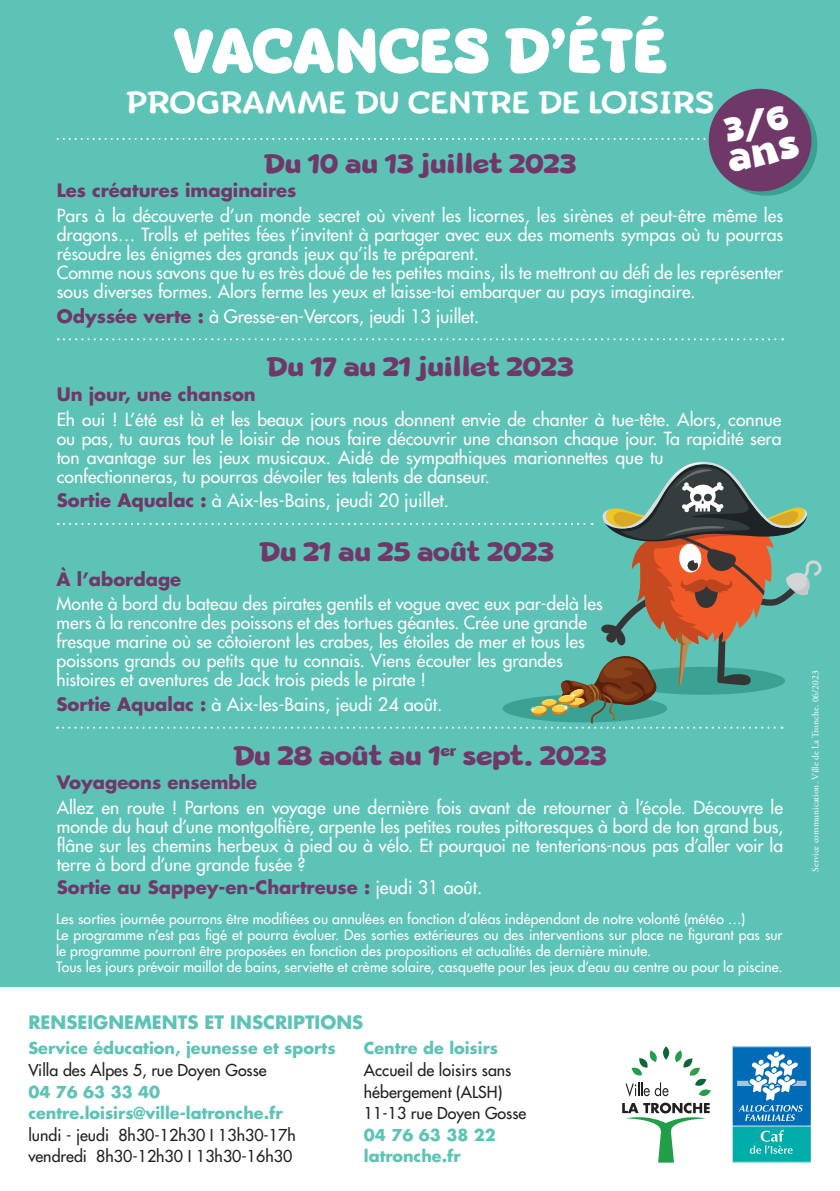
<style>
.page{position:relative;width:840px;height:1191px;background:#fff}
.page>*{position:absolute;margin:0;border:0;box-sizing:border-box;transform-origin:0 0}
.t1{font:800 60.4px "Beebzz Rounded";color:#fff;scale:.91 1}
.t2{font:500 30px "Beebzz Rounded";letter-spacing:.02em;color:#fff}
.t3{font:700 26px "Beebzz Rounded";letter-spacing:-.01em;color:#703869}
.t4{font:18px "Futura";color:#fff}
.t5{font:700 18px "Futura";color:#703869}
.t6{font:700 18px "Futura";color:#5cc3b6}
.t7{font:17.6px/19px "Futura";color:#fff}
.t8{font:16px/21.6px "Futura";color:#231f20}
.t9{font:700 16px/21.6px "Futura";color:#5cc3b6}
.t10{font:14px/16px "Futura";letter-spacing:.01em;color:#fff}
.t11{font:9.6px "Adobe Garamond Pro";color:#fff}
.s1{font-weight:700;color:#703869}
.s2{font-weight:400;color:#fff}
</style>
<div class="page">
<div style="left:0;top:0;width:839px;height:986px;background:#5cc3b6"></div>
<svg style="left:732px;top:1046px;width:79px;height:116px;background:#329ac0"></svg>
<svg style="left:622px;top:1046px;width:88px;height:116px"></svg>
<svg style="left:58px;top:338px;width:724px;height:2px"></svg>
<svg style="left:57px;top:461px;width:764px;height:267px"></svg>
<svg style="left:57px;top:88px;width:761px;height:108px"></svg>
<h1 class="t1" style="left:173px;top:13px;width:544px">VACANCES D’ÉTÉ</h1>
<h2 class="t2" style="left:126px;top:84px;width:589px">PROGRAMME DU CENTRE DE LOISIRS</h2>
<h3 class="t3" style="left:263px;top:148px;width:314px">Du 10 au 13 juillet 2023</h3>
<p class="t5" style="left:57px;top:178px;width:241px">Les créatures imaginaires</p>
<p class="t7" style="left:57px;top:206px;width:727px">Pars à la découverte d’un monde secret où vivent les licornes, les sirènes et peut-être même les dragons… Trolls et petites fées t’invitent à partager avec eux des moments sympas où tu pourras résoudre les énigmes des grands jeux qu’ils te préparent.<br>Comme nous savons que tu es très doué de tes petites mains, ils te mettront au défi de les représenter sous diverses formes. Alors ferme les yeux et laisse-toi embarquer au pays imaginaire.</p>
<p class="t4" style="left:57px;top:304px;width:424px"><span class="s1">Odyssée verte :</span> à Gresse-en-Vercors, jeudi 13 juillet.</p>
<h3 class="t3" style="left:266px;top:351px;width:309px">Du 17 au 21 juillet 2023</h3>
<p class="t5" style="left:57px;top:381px;width:200px">Un jour, une chanson</p>
<p class="t7" style="left:57px;top:409px;width:726px">Eh oui ! L’été est là et les beaux jours nous donnent envie de chanter à tue-tête. Alors, connue ou pas, tu auras tout le loisir de nous faire découvrir une chanson chaque jour. Ta rapidité sera ton avantage sur les jeux musicaux. Aidé de sympathiques marionnettes que tu confectionneras, tu pourras dévoiler tes talents de danseur.</p>
<p class="t4" style="left:57px;top:489px;width:393px"><span class="s1">Sortie Aqualac :</span> à Aix-les-Bains, jeudi 20 juillet.</p>
<h3 class="t3" style="left:259px;top:536px;width:297px">Du 21 au 25 août 2023</h3>
<p class="t5" style="left:56px;top:566px;width:126px">À l’abordage</p>
<p class="t7" style="left:56px;top:594px;width:548px">Monte à bord du bateau des pirates gentils et vogue avec eux par-delà les mers à la rencontre des poissons et des tortues géantes. Crée une grande fresque marine où se côtoieront les crabes, les étoiles de mer et tous les poissons grands ou petits que tu connais. Viens écouter les grandes histoires et aventures de Jack trois pieds le pirate !</p>
<p class="t4" style="left:56px;top:692px;width:387px"><span class="s1">Sortie Aqualac :</span> à Aix-les-Bains, jeudi 24 août.</p>
<h3 class="t3" style="left:233px;top:739px;width:375px">Du 28 août au 1<sup>er</sup> sept. 2023</h3>
<p class="t5" style="left:57px;top:770px;width:202px">Voyageons ensemble</p>
<p class="t7" style="left:57px;top:798px;width:727px;text-align:justify">Allez en route ! Partons en voyage une dernière fois avant de retourner à l’école. Découvre le monde du haut d’une montgolfière, arpente les petites routes pittoresques à bord de ton grand bus, flâne sur les chemins herbeux à pied ou à vélo. Et pourquoi ne tenterions-nous pas d’aller voir la terre à bord d’une grande fusée ?</p>
<p class="t5" style="left:57px;top:874px;width:427px">Sortie au Sappey-en-Chartreuse : <span class="s2">jeudi 31 août.</span></p>
<p class="t10" style="left:56px;top:910px;width:727px">Les sorties journée pourrons être modifiées ou annulées en fonction d’aléas indépendant de notre volonté (météo …)<br>Le programme n’est pas figé et pourra évoluer. Des sorties extérieures ou des interventions sur place ne figurant pas sur le programme pourront être proposées en fonction des propositions et actualités de dernière minute.<br>Tous les jours prévoir maillot de bains, serviette et crème solaire, casquette pour les jeux d’eau au centre ou pour la piscine.</p>
<p class="t6" style="left:28px;top:1009px;width:336px">RENSEIGNEMENTS ET INSCRIPTIONS</p>
<p class="t9" style="left:28px;top:1037px;width:308px">Service éducation, jeunesse et sports</p>
<p class="t8" style="left:28px;top:1059px;width:240px">Villa des Alpes 5, rue Doyen Gosse</p>
<p class="t9" style="left:28px;top:1080px;width:256px">04 76 63 33 40 centre.loisirs@ville-latronche.fr</p>
<p class="t8" style="left:28px;top:1124px;width:269px">lundi - jeudi 8h30-12h30 I 13h30-17h vendredi 8h30-12h30 I 13h30-16h30</p>
<p class="t9" style="left:364px;top:1037px;width:136px">Centre de loisirs</p>
<p class="t8" style="left:364px;top:1059px;width:164px">Accueil de loisirs sans hébergement (ALSH)<br>11-13 rue Doyen Gosse</p>
<p class="t9" style="left:364px;top:1123px;width:133px">04 76 63 38 22 latronche.fr</p>
<p class="t11" style="left:809px;top:871px;width:203px;rotate:-90deg">Service communication. Ville de La Tronche. 06/2023</p>
</div>
